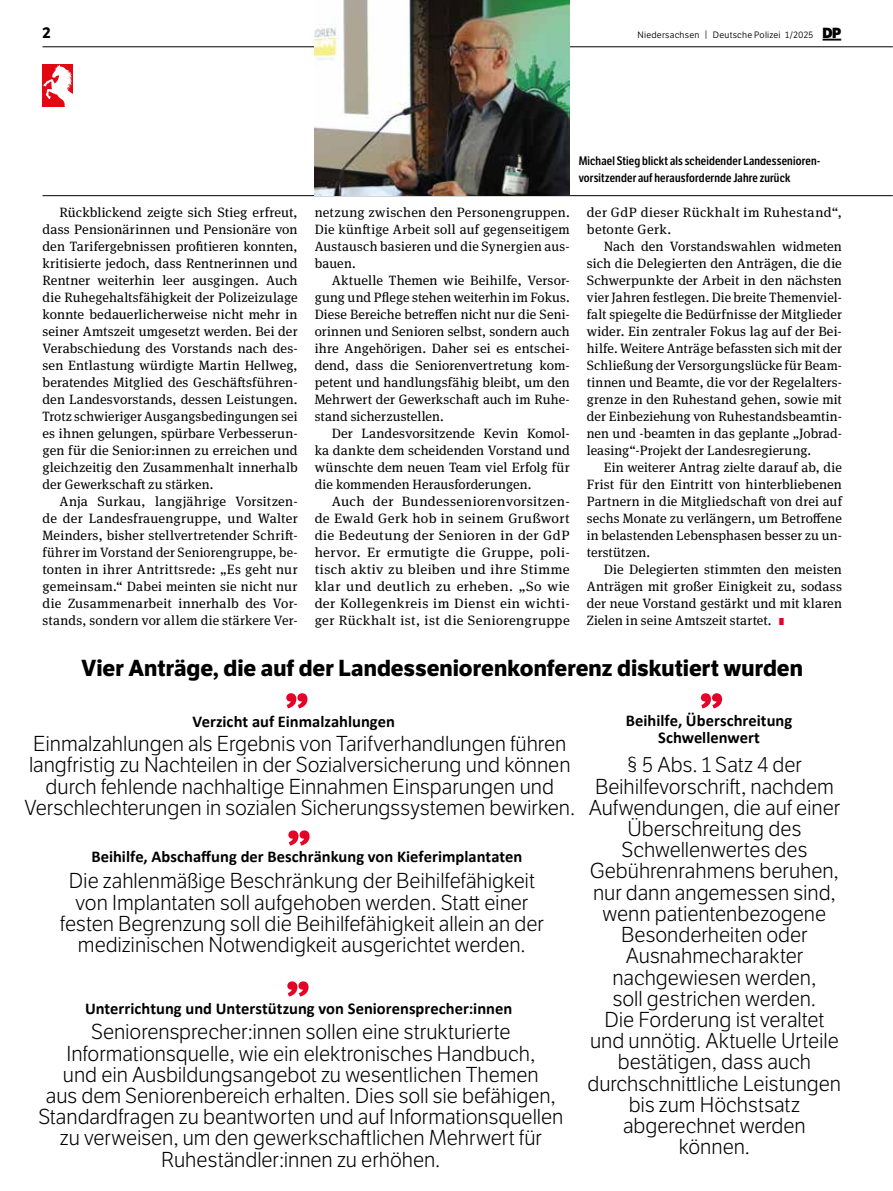
<style>
.page{position:relative;width:893px;height:1191px;background:#fff}
.page>*{position:absolute;margin:0;border:0;box-sizing:border-box;transform-origin:0 0}
.t1{font:52.5px "LFT Etica XB";color:#e40428}
.t2{font:700 22.5px "LFT Etica";letter-spacing:.005em;color:#000}
.t3{font:21px/21.1px "LFT Etica Lt";color:#000;text-align:center}
.t4{font:700 16.5px/17px "Calibri";color:#000;text-align:center}
.t5{font:700 15px "LFT Etica";color:#000}
.t6{font:13.5px/17px "Meta Serif Pro";letter-spacing:.01em;color:#000;text-align:justify}
.t7{font:13.5px/17px "Meta Serif Pro";letter-spacing:.01em;color:#000;text-align:justify;scale:1.05 1}
.t8{font:13.5px/17px "Meta Serif Pro";letter-spacing:.03em;color:#000}
.t9{font:600 12px/17px "LFT Etica Condensed";letter-spacing:.015em;color:#000}
.t10{font:9px "LFT Etica Bk";letter-spacing:.025em;color:#000}
.s1{font-size:9.3px}
.s2{font-family:"LFT Etica XB";font-size:14.25px}
.s3{font-family:"LFT Etica XB";font-size:9.75px;color:#e40428}
</style>
<div class="page">
<hr style="left:43px;top:195px;width:850px;height:1px;background:#000">
<hr style="left:43px;top:47px;width:850px;height:1px;background:#000">
<svg style="left:822px;top:39px;width:19px;height:2px"></svg>
<div style="left:43px;top:64px;width:30px;height:42px;background:#e30613"></div>
<svg style="left:43px;top:65px;width:30px;height:41px"></svg>
<img style="left:315px;top:0;width:255px;height:196px">
<p class="t5" style="left:43px;top:23px;width:10px">2</p>
<p class="t10" style="left:637px;top:29px;width:205px">Niedersachsen <span class="s1">|</span> Deutsche Polizei 1/2025 <span class="s2">DP</span></p>
<p class="t9" style="left:579px;top:152px;width:243px">Michael Stieg blickt als scheidender Landessenioren&shy;vorsitzender auf herausfordernde Jahre zurück</p>
<p class="t6" style="left:43px;top:203px;width:257px;text-indent:17px">Rückblickend zeigte sich Stieg erfreut, dass Pensionärinnen und Pensionäre von den Tarifergebnissen profitieren konnten, kritisierte jedoch, dass Rentnerinnen und Rentner weiterhin leer ausgingen. Auch die Ruhegehaltsfähigkeit der Polizeizulage konnte bedauerlicherweise nicht mehr in seiner Amtszeit umgesetzt werden. Bei der Verabschiedung des Vorstands nach des&shy;sen Entlastung würdigte Martin Hellweg, beratendes Mitglied des Geschäftsführen&shy;den Landesvorstands, dessen Leistungen.<br>Trotz schwieriger Ausgangsbedingungen sei es ihnen gelungen, spürbare Verbesserun&shy;gen für die Senior:innen zu erreichen und gleichzeitig den Zusammenhalt innerhalb der Gewerkschaft zu stärken.</p>
<p class="t6" style="left:43px;top:492px;width:257px;text-indent:17px">Anja Surkau, langjährige Vorsitzen&shy;de der Landesfrauengruppe, und Walter Meinders, bisher stellvertretender Schrift&shy;führer im Vorstand der Seniorengruppe, be&shy;tonten in ihrer Antrittsrede: „Es geht nur gemeinsam.“ Dabei meinten sie nicht nur die Zusammenarbeit innerhalb des Vor&shy;stands, sondern vor allem die stärkere Ver-</p>
<p class="t8" style="left:587px;top:203px;width:257px">der GdP dieser Rückhalt im Ruhestand“, betonte Gerk.</p>
<p class="t6" style="left:587px;top:237px;width:257px;text-indent:17px">Nach den Vorstandswahlen widmeten sich die Delegierten den Anträgen, die die Schwerpunkte der Arbeit in den nächsten vier Jahren festlegen. Die breite Themenviel&shy;falt spiegelte die Bedürfnisse der Mitglieder wider. Ein zentraler Fokus lag auf der Bei&shy;hilfe. Weitere Anträge befassten sich mit der Schließung der Versorgungslücke für Beam&shy;tinnen und Beamte, die vor der Regelalters&shy;grenze in den Ruhestand gehen, sowie mit der Einbeziehung von Ruhestandsbeamtin&shy;nen und -beamten in das geplante „Jobrad&shy;leasing“-Projekt der Landesregierung.</p>
<p class="t6" style="left:587px;top:458px;width:257px;text-indent:17px">Ein weiterer Antrag zielte darauf ab, die Frist für den Eintritt von hinterbliebenen Partnern in die Mitgliedschaft von drei auf sechs Monate zu verlängern, um Betroffene in belastenden Lebensphasen besser zu un&shy;terstützen.</p>
<p class="t6" style="left:587px;top:560px;width:257px;text-indent:17px">Die Delegierten stimmten den meisten Anträgen mit großer Einigkeit zu, sodass der neue Vorstand gestärkt und mit klaren Zielen in seine Amtszeit startet. <span class="s3">I</span></p>
<h2 class="t2" style="left:81px;top:654px;width:723px">Vier Anträge, die auf der Landesseniorenkonferenz diskutiert wurden</h2>
<h1 class="t1" style="left:285px;top:649px;width:25px">„</h1>
<p class="t3" style="left:24px;top:734px;width:552px">Einmalzahlungen als Ergebnis von Tarifverhandlungen führen langfristig zu Nachteilen in der Sozialversicherung und können durch fehlende nachhaltige Einnahmen Einsparungen und Verschlechterungen in sozialen Sicherungssystemen bewirken.</p>
<p class="t6" style="left:315px;top:203px;width:257px">netzung zwischen den Personengruppen.<br>Die künftige Arbeit soll auf gegenseitigem Austausch basieren und die Synergien aus&shy;bauen.</p>
<p class="t6" style="left:315px;top:271px;width:257px;text-indent:17px">Aktuelle Themen wie Beihilfe, Versor&shy;gung und Pflege stehen weiterhin im Fokus.<br>Diese Bereiche betreffen nicht nur die Seni&shy;orinnen und Senioren selbst, sondern auch ihre Angehörigen. Daher sei es entschei&shy;dend, dass die Seniorenvertretung kom&shy;petent und handlungsfähig bleibt, um den Mehrwert der Gewerkschaft auch im Ruhe&shy;stand sicherzustellen.</p>
<p class="t6" style="left:315px;top:424px;width:257px;text-indent:17px">Der Landesvorsitzende Kevin Komol&shy;ka dankte dem scheidenden Vorstand und wünschte dem neuen Team viel Erfolg für die kommenden Herausforderungen.</p>
<p class="t7" style="left:315px;top:492px;width:244px;text-indent:17px">Auch der Bundesseniorenvorsitzen&shy;de Ewald Gerk hob in seinem Grußwort die Bedeutung der Senioren in der GdP hervor. Er ermutigte die Gruppe, poli&shy;tisch aktiv zu bleiben und ihre Stimme klar und deutlich zu erheben. „So wie der Kollegenkreis im Dienst ein wichti&shy;ger Rückhalt ist, ist die Seniorengruppe</p>
<h1 class="t1" style="left:699px;top:649px;width:25px">„</h1>
<p class="t4" style="left:626px;top:711px;width:168px">Beihilfe, Überschreitung<br>Schwellenwert</p>
<p class="t4" style="left:192px;top:713px;width:204px">Verzicht auf Einmalzahlungen</p>
<p class="t3" style="left:587px;top:755px;width:255px">§ 5 Abs. 1 Satz 4 der<br>Beihilfevorschrift, nachdem<br>Aufwendungen, die auf einer<br>Überschreitung des<br>Schwellenwertes des<br>Gebührenrahmens beruhen, nur dann angemessen sind, wenn patientenbezogene<br>Besonderheiten oder<br>Ausnahmecharakter nachgewiesen werden,<br>soll gestrichen werden.<br>Die Forderung ist veraltet und unnötig. Aktuelle Urteile bestätigen, dass auch durchschnittliche Leistungen bis zum Höchstsatz abgerechnet werden können.</p>
<h1 class="t1" style="left:287px;top:786px;width:25px">„</h1>
<h3 class="t3" style="left:60px;top:871px;width:485px">Die zahlenmäßige Beschränkung der Beihilfefähigkeit von Implantaten soll aufgehoben werden. Statt einer festen Begrenzung soll die Beihilfefähigkeit allein an der medizinischen Notwendigkeit ausgerichtet werden.</h3>
<p class="t4" style="left:91px;top:848px;width:432px">Beihilfe, Abschaffung der Beschränkung von Kieferimplantaten</p>
<h1 class="t1" style="left:286px;top:937px;width:25px">„</h1>
<p class="t3" style="left:38px;top:1022px;width:527px">Seniorensprecher:innen sollen eine strukturierte Informationsquelle, wie ein elektronisches Handbuch,<br>und ein Ausbildungsangebot zu wesentlichen Themen<br>aus dem Seniorenbereich erhalten. Dies soll sie befähigen, Standardfragen zu beantworten und auf Informationsquellen zu verweisen, um den gewerkschaftlichen Mehrwert für Ruheständler:innen zu erhöhen.</p>
<p class="t4" style="left:85px;top:1000px;width:429px">Unterrichtung und Unterstützung von Seniorensprecher:innen</p>
</div>
